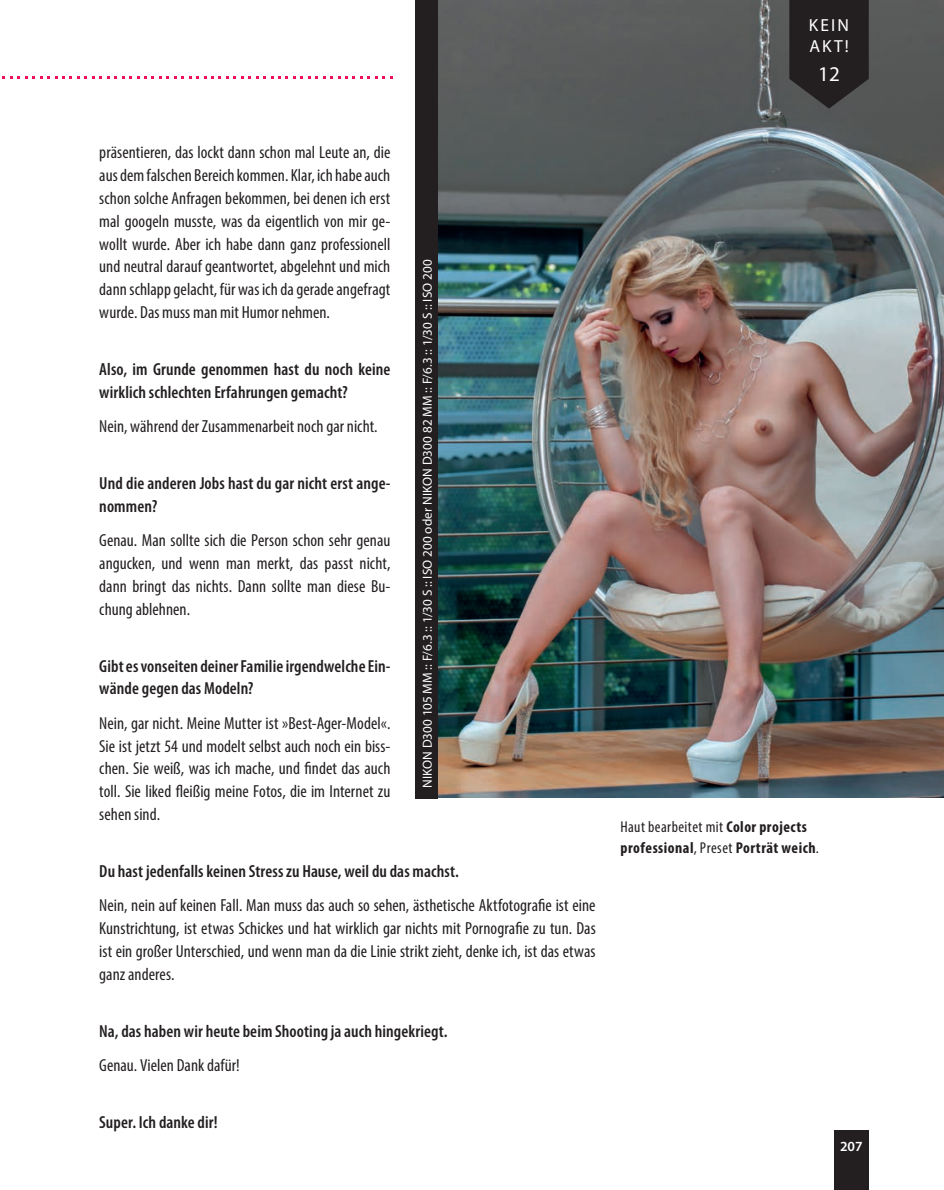
<style>
.page{position:relative;width:944px;height:1190px;background:#fff}
.page>*{position:absolute;margin:0;border:0;box-sizing:border-box;transform-origin:0 0}
.t1{font:21px "Myriad Pro";color:#fff}
.t2{font:condensed 17.5px/22.8px "Myriad Pro";color:#231f20;text-align:justify}
.t3{font:600 condensed 17.5px/22.8px "Myriad Pro";letter-spacing:.005em;color:#231f20}
.t4{font:17.5px/21px "Myriad Pro";letter-spacing:.12em;color:#fff}
.t5{font:700 condensed 15.75px/21px "Myriad Pro";letter-spacing:.03em;color:#231f20}
.t6{font:600 14px "Myriad Pro";color:#fff}
.t7{font:13.12px "Myriad Pro";letter-spacing:.01em;color:#fff}
.s1{font-weight:400}
</style>
<div class="page">
<img style="left:438px;top:0;width:504px;height:797px">
<div style="left:833px;top:1130px;width:35px;height:60px;background:#231f20"></div>
<svg style="left:789px;top:0;width:79px;height:109px;background:#2a2627"></svg>
<div style="left:415px;top:0;width:23px;height:798px;background:#231f20"></div>
<svg style="left:2px;top:76px;width:390px;height:3px"></svg>
<p class="t4" style="left:808px;top:16px;width:42px">KEIN<br>AKT!</p>
<p class="t1" style="left:818px;top:66px;width:23px">12</p>
<p class="t2" style="left:99px;top:142px;width:292px">präsentieren, das lockt dann schon mal Leute an, die aus dem falschen Bereich kommen. Klar, ich habe auch schon solche Anfragen bekommen, bei denen ich erst mal googeln musste, was da eigentlich von mir ge&shy;wollt wurde. Aber ich habe dann ganz professionell und neutral darauf geantwortet, abgelehnt und mich dann schlapp gelacht, für was ich da gerade angefragt wurde. Das muss man mit Humor nehmen.</p>
<p class="t3" style="left:99px;top:359px;width:292px">Also, im Grunde genommen hast du noch keine wirklich schlechten Erfahrungen gemacht?</p>
<p class="t2" style="left:99px;top:416px;width:280px">Nein, während der Zusammen arbeit noch gar nicht.</p>
<p class="t3" style="left:99px;top:473px;width:293px">Und die anderen Jobs hast du gar nicht erst ange&shy;nommen?</p>
<p class="t2" style="left:99px;top:530px;width:292px">Genau. Man sollte sich die Person schon sehr genau angucken, und wenn man merkt, das passt nicht, dann bringt das nichts. Dann sollte man diese Bu&shy;chung ablehnen.</p>
<p class="t3" style="left:99px;top:655px;width:293px">Gibt es vonseiten deiner Familie irgendwelche Ein&shy;wände gegen das Modeln?</p>
<p class="t2" style="left:99px;top:713px;width:292px">Nein, gar nicht. Meine Mutter ist »Best-Ager-Model«.<br>Sie ist jetzt 54 und modelt selbst auch noch ein biss&shy;chen. Sie weiß, was ich mache, und findet das auch toll. Sie liked fleißig meine Fotos, die im Internet zu sehen sind.</p>
<p class="t7" style="left:422px;top:788px;width:530px;rotate:-90deg">NIKON D300 105 MM :: F/6.3 :: 1/30 S :: ISO 200 oder NIKON D300 82 MM :: F/6.3 :: 1/30 S :: ISO 200</p>
<p class="t3" style="left:99px;top:861px;width:361px">Du hast jedenfalls keinen Stress zu Hause, weil du das machst.</p>
<p class="t2" style="left:99px;top:895px;width:498px">Nein, nein auf keinen Fall. Man muss das auch so sehen, ästhetische Akt fotografie ist eine Kunstrichtung, ist etwas Schickes und hat wirklich gar nichts mit Pornografie zu tun. Das ist ein großer Unterschied, und wenn man da die Linie strikt zieht, denke ich, ist das etwas ganz anderes.</p>
<p class="t3" style="left:99px;top:1021px;width:350px">Na, das haben wir heute beim Shooting ja auch hingekriegt.</p>
<p class="t2" style="left:99px;top:1055px;width:142px">Genau. Vielen Dank dafür!</p>
<p class="t3" style="left:99px;top:1112px;width:120px">Super. Ich danke dir!</p>
<p class="t5" style="left:620px;top:817px;width:200px"><span class="s1">Haut bearbeitet mit</span> Color projects professional<span class="s1">, Preset</span> Porträt weich<span class="s1">.</span></p>
<p class="t6" style="left:839px;top:1141px;width:24px">207</p>
</div>
